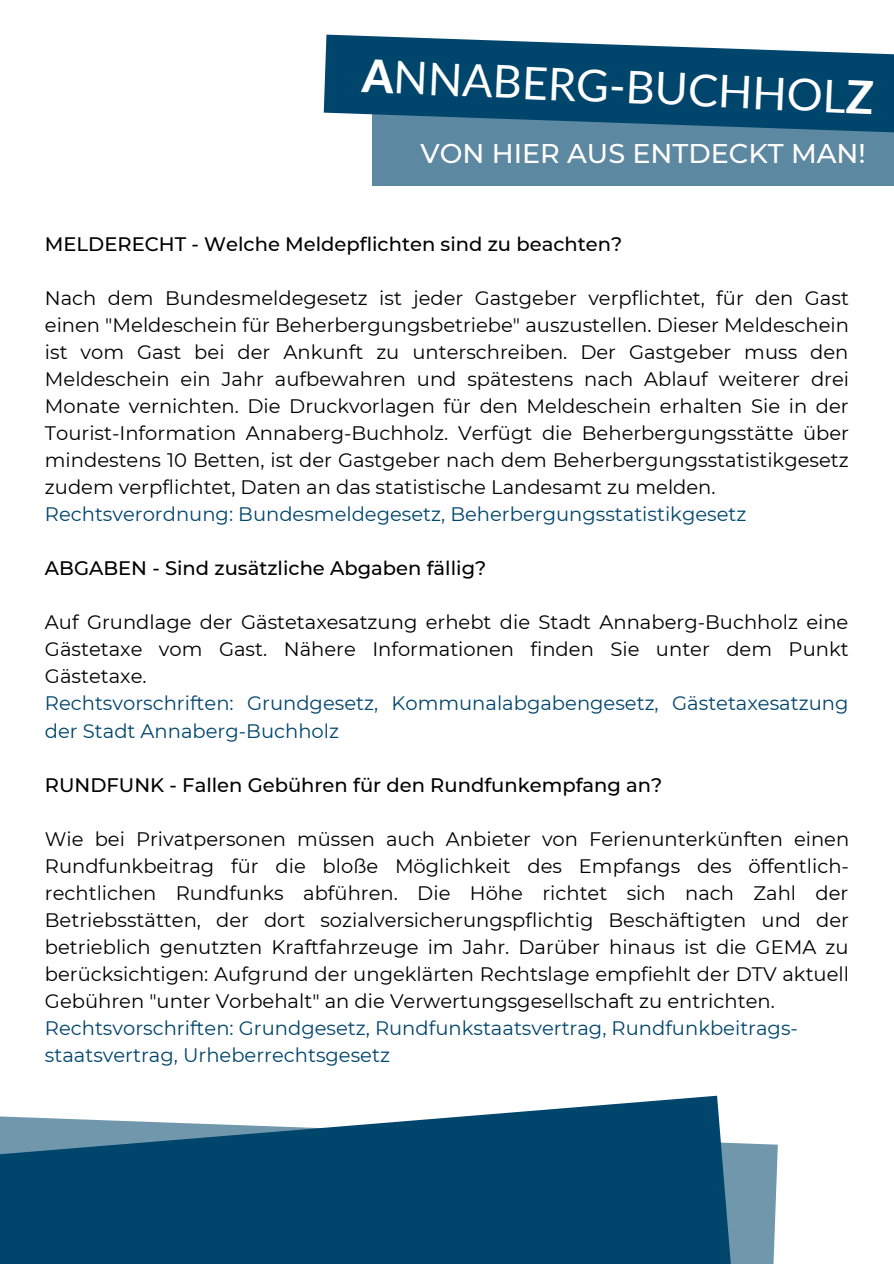
<style>
.page{position:relative;width:894px;height:1264px;background:#fff}
.page>*{position:absolute;margin:0;border:0;box-sizing:border-box;transform-origin:0 0}
.t1{font:45px "Lato";color:#fff}
.t2{font:500 27px "Montserrat";color:#fff}
.t3{font:19.5px/27px "Montserrat";color:#000;text-align:justify}
.t4{font:19.5px/27px "Montserrat";color:#00456c}
.t5{font:500 19.5px "Montserrat";color:#000}
.s1{font-weight:800}
</style>
<div class="page">
<svg style="left:0;top:1095px;width:775px;height:168px;background:#2d6686"></svg>
<svg style="left:323px;top:35px;width:570px;height:80px;background:#256081"></svg>
<svg style="left:372px;top:107px;width:521px;height:78px;background:#497995"></svg>
<p class="t1" style="left:363px;top:45px;width:513px;rotate:3deg"><span class="s1">A</span>NNABERG-BUCHHOL<span class="s1">Z</span></p>
<p class="t2" style="left:420px;top:136px;width:446px">VON HIER AUS ENTDECKT MAN!</p>
<p class="t5" style="left:45px;top:232px;width:578px">MELDERECHT - Welche Meldepflichten sind zu beachten?</p>
<p class="t3" style="left:45px;top:284px;width:805px">Nach dem Bundesmeldegesetz ist jeder Gastgeber verpflichtet, für den Gast einen "Meldeschein für Beherbergungsbetriebe" auszustellen. Dieser Meldeschein ist vom Gast bei der Ankunft zu unterschreiben. Der Gastgeber muss den Meldeschein ein Jahr aufbewahren und spätestens nach Ablauf weiterer drei Monate vernichten. Die Druckvorlagen für den Meldeschein erhalten Sie in der Tourist-Information Annaberg-Buchholz. Verfügt die Beherbergungsstätte über mindestens 10 Betten, ist der Gastgeber nach dem Beherbergungsstatistikgesetz zudem verpflichtet, Daten an das statistische Landesamt zu melden.</p>
<p class="t4" style="left:45px;top:500px;width:702px">Rechtsverordnung: Bundesmeldegesetz, Beherbergungsstatistikgesetz</p>
<p class="t5" style="left:45px;top:556px;width:443px">ABGABEN - Sind zusätzliche Abgaben fällig?</p>
<p class="t3" style="left:45px;top:609px;width:805px">Auf Grundlage der Gästetaxesatzung erhebt die Stadt Annaberg-Buchholz eine Gästetaxe vom Gast. Nähere Informationen finden Sie unter dem Punkt Gästetaxe.</p>
<p class="t4" style="left:45px;top:690px;width:804px">Rechtsvorschriften: Grundgesetz, Kommunalabgabengesetz, Gästetaxesatzung der Stadt Annaberg-Buchholz</p>
<p class="t5" style="left:45px;top:772px;width:618px">RUNDFUNK - Fallen Gebühren für den Rundfunkempfang an?</p>
<p class="t3" style="left:45px;top:825px;width:805px">Wie bei Privatpersonen müssen auch Anbieter von Ferienunterkünften einen Rundfunkbeitrag für die bloße Möglichkeit des Empfangs des öffentlich&shy;rechtlichen Rundfunks abführen. Die Höhe richtet sich nach Zahl der Betriebsstätten, der dort sozialversicherungspflichtig Beschäftigten und der betrieblich genutzten Kraftfahrzeuge im Jahr. Darüber hinaus ist die GEMA zu berücksichtigen: Aufgrund der ungeklärten Rechtslage empfiehlt der DTV aktuell Gebühren "unter Vorbehalt" an die Verwertungsgesellschaft zu entrichten.</p>
<p class="t4" style="left:45px;top:1014px;width:754px">Rechtsvorschriften: Grundgesetz, Rundfunkstaatsvertrag, Rundfunkbeitrags&shy;staatsvertrag, Urheberrechtsgesetz</p>
</div>
